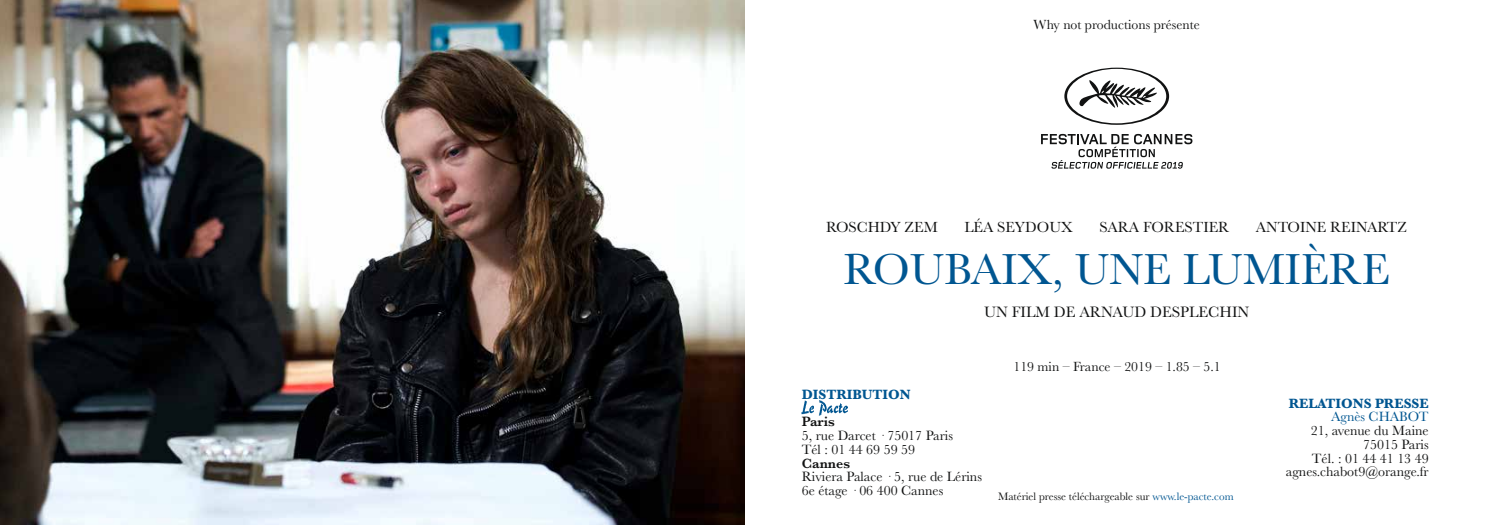
<style>
.page{position:relative;width:1489px;height:525px;background:#fff}
.page>*{position:absolute;margin:0;border:0;box-sizing:border-box;transform-origin:0 0}
.t1{font:45px "Baskerville";color:#005691}
.t2{font:15.62px "Baskerville";color:#111212}
.t3{font:15.25px "Baskerville";color:#111212}
.t4{font:14px/13.8px "Baskerville";color:#111212}
.t5{font:700 14px "Baskerville";color:#005691}
.t6{font:14px "Baskerville";color:#005691}
.t7{font:600 14px "Baskerville";color:#111212}
.t8{font:13.75px "Baskerville";color:#111212}
.t9{font:11.25px "Baskerville";color:#111212}
.s1{color:#005691}
</style>
<div class="page">
<svg style="left:1064px;top:68px;width:104px;height:57px"></svg>
<svg style="left:1041px;top:134px;width:151px;height:34px"></svg>
<img style="left:801px;top:400px;width:46px;height:15px">
<img style="left:0;top:0;width:744px;height:524px">
<p class="t8" style="left:1033px;top:16px;width:168px">Why not productions présente</p>
<p class="t3" style="left:826px;top:217px;width:113px">ROSCHDY ZEM</p>
<p class="t3" style="left:964px;top:217px;width:110px">LÉA SEYDOUX</p>
<p class="t3" style="left:1099px;top:217px;width:131px">SARA FORESTIER</p>
<p class="t3" style="left:1255px;top:217px;width:153px">ANTOINE REINARTZ</p>
<h1 class="t1" style="left:843px;top:241px;width:548px">ROUBAIX, UNE LUMIÈRE</h1>
<p class="t2" style="left:984px;top:301px;width:266px">UN FILM DE ARNAUD DESPLECHIN</p>
<p class="t5" style="left:801px;top:384px;width:110px">DISTRIBUTION</p>
<p class="t7" style="left:801px;top:412px;width:34px">Paris</p>
<p class="t4" style="left:801px;top:428px;width:153px">5, rue Darcet · 75017 Paris<br>Tél : 01 44 69 59 59</p>
<p class="t7" style="left:801px;top:453px;width:50px">Cannes</p>
<p class="t4" style="left:801px;top:470px;width:182px">Riviera Palace · 5, rue de Lérins<br>6e étage · 06 400 Cannes</p>
<p class="t8" style="left:1013px;top:358px;width:209px">119 min – France – 2019 – 1.85 – 5.1</p>
<p class="t9" style="left:998px;top:489px;width:237px">Matériel presse téléchargeable sur <span class="s1">www.le-pacte.com</span></p>
<p class="t5" style="left:1288px;top:393px;width:141px">RELATIONS PRESSE</p>
<p class="t6" style="left:1330px;top:407px;width:99px">Agnès CHABOT</p>
<p class="t4" style="left:1285px;top:423px;width:144px;text-align:right">21, avenue du Maine<br>75015 Paris<br>Tél. : 01 44 41 13 49 agnes.chabot9@orange.fr</p>
</div>
